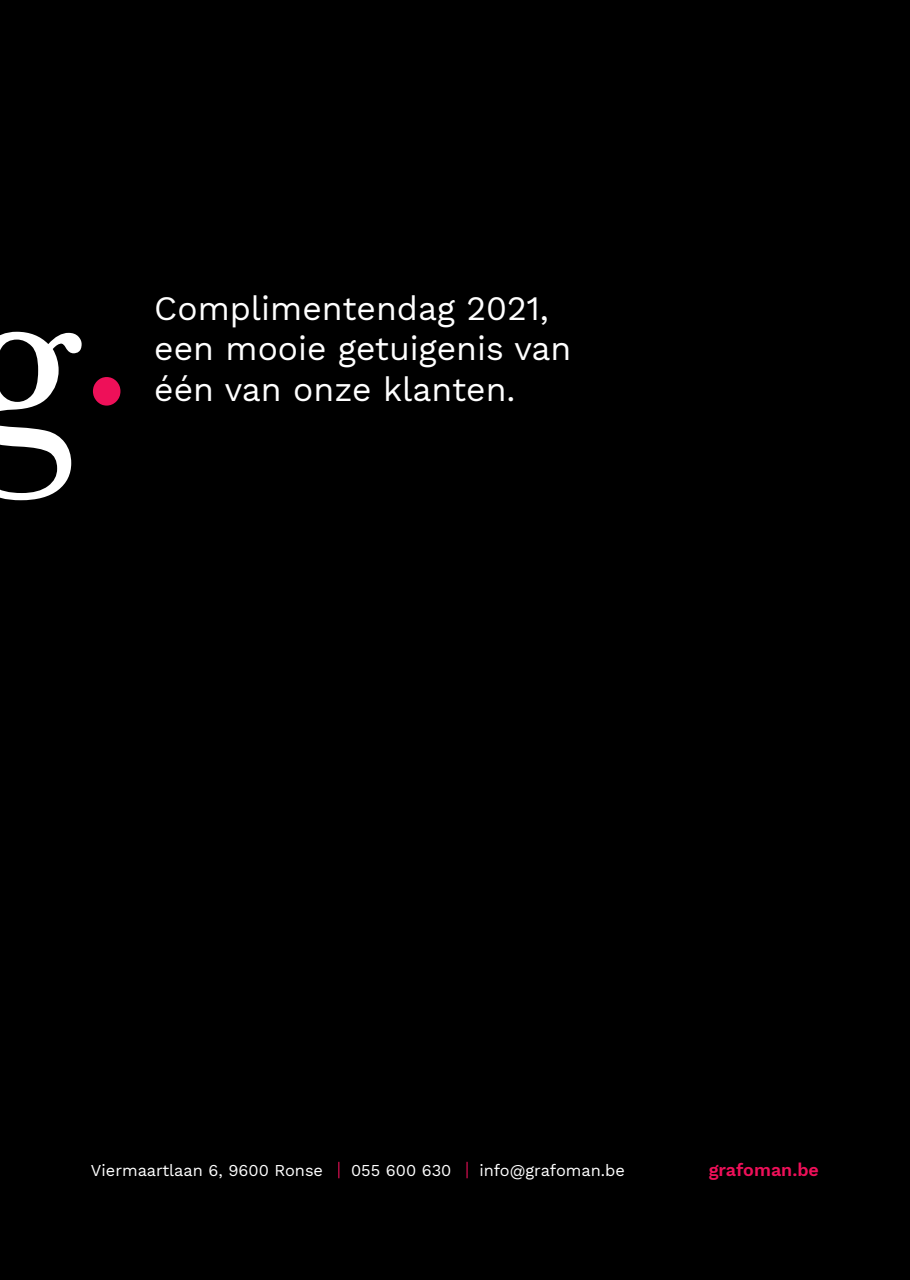
<style>
.page{position:relative;width:910px;height:1280px;background:#000}
.page>*{position:absolute;margin:0;border:0;box-sizing:border-box;transform-origin:0 0}
.t1{font:33.75px/40.5px "Work Sans";color:#fff}
.t2{font:600 17.85px "Work Sans";color:#ee1059}
.t3{font:16.35px "Work Sans";color:#fff}
</style>
<div class="page">
<svg style="left:466px;top:1162px;width:2px;height:16px"></svg>
<svg style="left:338px;top:1162px;width:1px;height:16px"></svg>
<svg style="left:0;top:332px;width:82px;height:168px"></svg>
<svg style="left:93px;top:377px;width:27px;height:29px"></svg>
<p class="t1" style="left:154px;top:286px;width:419px">Complimentendag 2021, een mooie getuigenis van één van onze klanten.</p>
<p class="t3" style="left:91px;top:1158px;width:234px">Viermaartlaan 6, 9600 Ronse</p>
<p class="t3" style="left:351px;top:1158px;width:102px">055 600 630</p>
<p class="t3" style="left:479px;top:1158px;width:147px">info@grafoman.be</p>
<p class="t2" style="left:709px;top:1156px;width:112px">grafoman.be</p>
</div>
